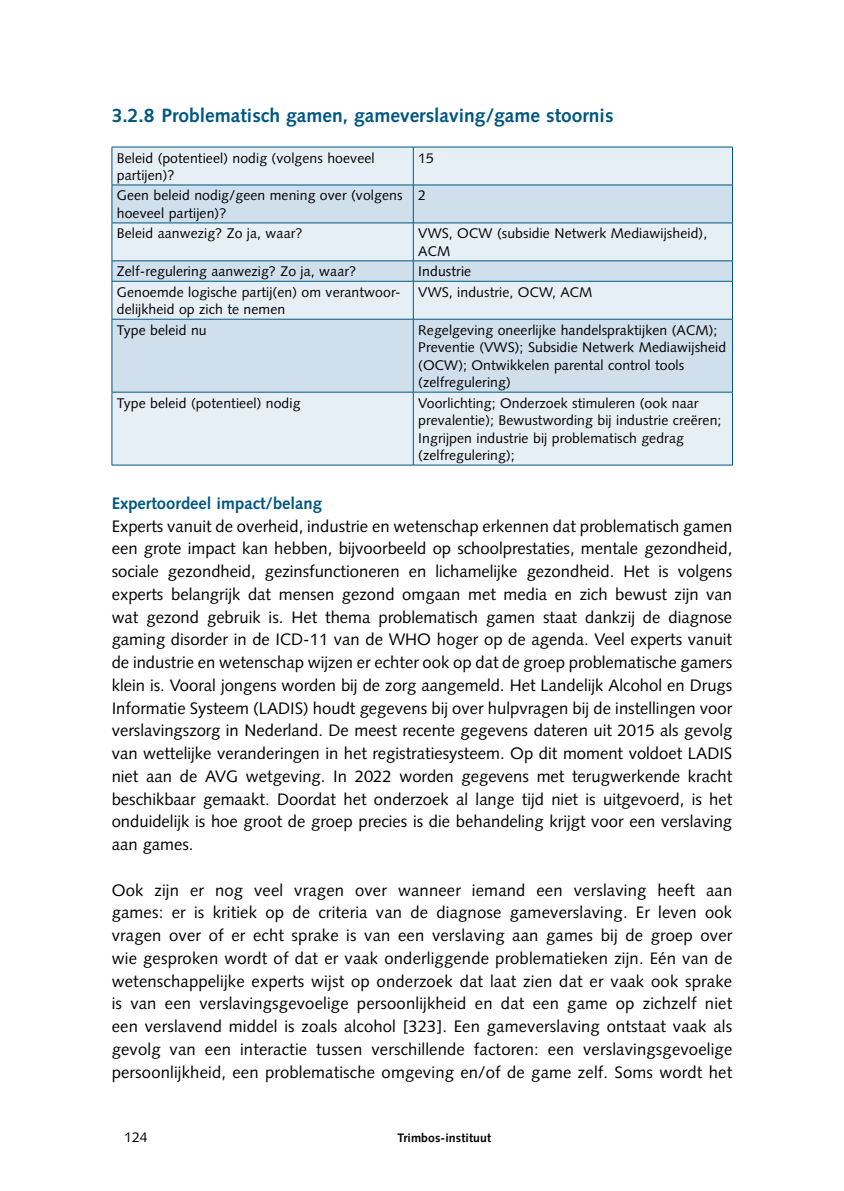
<style>
.page{position:relative;width:844px;height:1191px;background:#fff}
.page>*{position:absolute;margin:0;border:0;box-sizing:border-box;transform-origin:0 0}
.t1{font:700 19.25px "Syntax LT Std";color:#005781}
.t2{font:16.62px/22.8px "Syntax LT Std";color:#000;text-align:justify}
.t3{font:700 16.62px "Syntax LT Std";color:#005781}
.t4{font:14px/17.5px "Syntax LT Std";letter-spacing:.005em;color:#000}
.t5{font:700 12.25px "Syntax";letter-spacing:.005em;color:#000}
</style>
<div class="page">
<div style="left:113px;top:148px;width:619px;height:317px;background:#e7eff6"></div>
<svg style="left:113px;top:186px;width:619px;height:206px;background:#d6e3ee"></svg>
<hr style="left:112px;top:147px;width:301px;height:1px;background:#005781">
<hr style="left:112px;top:147px;width:1px;height:38px;background:#005781">
<hr style="left:413px;top:147px;width:319px;height:1px;background:#005781">
<hr style="left:413px;top:147px;width:1px;height:38px;background:#005781">
<hr style="left:732px;top:147px;width:1px;height:38px;background:#005781">
<hr style="left:112px;top:185px;width:301px;height:1px;background:#005781">
<hr style="left:112px;top:185px;width:1px;height:38px;background:#005781">
<hr style="left:413px;top:185px;width:319px;height:1px;background:#005781">
<hr style="left:413px;top:185px;width:1px;height:38px;background:#005781">
<hr style="left:732px;top:185px;width:1px;height:38px;background:#005781">
<hr style="left:112px;top:223px;width:301px;height:1px;background:#005781">
<hr style="left:112px;top:223px;width:1px;height:38px;background:#005781">
<hr style="left:413px;top:223px;width:319px;height:1px;background:#005781">
<hr style="left:413px;top:223px;width:1px;height:38px;background:#005781">
<hr style="left:732px;top:223px;width:1px;height:38px;background:#005781">
<hr style="left:112px;top:260px;width:301px;height:1px;background:#005781">
<svg style="left:112px;top:261px;width:1px;height:20px"></svg>
<hr style="left:413px;top:260px;width:319px;height:1px;background:#005781">
<svg style="left:413px;top:261px;width:1px;height:20px"></svg>
<svg style="left:732px;top:261px;width:1px;height:20px"></svg>
<hr style="left:112px;top:281px;width:301px;height:1px;background:#005781">
<hr style="left:112px;top:281px;width:1px;height:38px;background:#005781">
<hr style="left:413px;top:281px;width:319px;height:1px;background:#005781">
<hr style="left:413px;top:281px;width:1px;height:38px;background:#005781">
<hr style="left:732px;top:281px;width:1px;height:38px;background:#005781">
<hr style="left:112px;top:319px;width:301px;height:1px;background:#005781">
<hr style="left:112px;top:319px;width:1px;height:73px;background:#005781">
<hr style="left:413px;top:319px;width:319px;height:1px;background:#005781">
<hr style="left:413px;top:319px;width:1px;height:73px;background:#005781">
<hr style="left:732px;top:319px;width:1px;height:73px;background:#005781">
<hr style="left:112px;top:392px;width:301px;height:1px;background:#005781">
<hr style="left:112px;top:392px;width:1px;height:73px;background:#005781">
<hr style="left:413px;top:392px;width:319px;height:1px;background:#005781">
<hr style="left:413px;top:392px;width:1px;height:73px;background:#005781">
<hr style="left:732px;top:392px;width:1px;height:73px;background:#005781">
<hr style="left:112px;top:465px;width:301px;height:1px;background:#005781">
<hr style="left:413px;top:465px;width:319px;height:1px;background:#005781">
<p class="t1" style="left:112px;top:104px;width:503px">3.2.8 Problematisch gamen, gameverslaving/game stoornis</p>
<p class="t4" style="left:117px;top:149px;width:259px">Beleid (potentieel) nodig (volgens hoeveel partijen)?</p>
<p class="t4" style="left:418px;top:149px;width:17px">15</p>
<p class="t4" style="left:117px;top:187px;width:287px">Geen beleid nodig/geen mening over (volgens hoeveel partijen)?</p>
<p class="t4" style="left:418px;top:187px;width:9px">2</p>
<p class="t4" style="left:117px;top:225px;width:187px">Beleid aanwezig? Zo ja, waar?</p>
<p class="t4" style="left:418px;top:225px;width:290px">VWS, OCW (subsidie Netwerk Mediawijsheid),<br>ACM</p>
<p class="t4" style="left:117px;top:263px;width:241px">Zelf-regulering aanwezig? Zo ja, waar?</p>
<p class="t4" style="left:418px;top:263px;width:54px">Industrie</p>
<p class="t4" style="left:117px;top:283px;width:285px">Genoemde logische partij(en) om verantwoor&shy;delijkheid op zich te nemen</p>
<p class="t4" style="left:418px;top:283px;width:176px">VWS, industrie, OCW, ACM</p>
<p class="t4" style="left:117px;top:321px;width:91px">Type beleid nu</p>
<p class="t4" style="left:418px;top:321px;width:309px">Regelgeving oneerlijke handelspraktijken (ACM); Preventie (VWS); Subsidie Netwerk Mediawijsheid (OCW); Ontwikkelen parental control tools (zelfregulering)</p>
<p class="t4" style="left:117px;top:394px;width:185px">Type beleid (potentieel) nodig</p>
<p class="t4" style="left:418px;top:394px;width:304px">Voorlichting; Onderzoek stimuleren (ook naar prevalentie); Bewustwording bij industrie creëren; Ingrijpen industrie bij problematisch gedrag (zelfregulering);</p>
<p class="t3" style="left:112px;top:493px;width:212px">Expertoordeel impact/belang</p>
<p class="t2" style="left:112px;top:514px;width:622px">Experts vanuit de overheid, industrie en wetenschap erkennen dat problematisch gamen een grote impact kan hebben, bijvoorbeeld op schoolprestaties, mentale gezondheid, sociale gezondheid, gezinsfunctioneren en lichamelijke gezondheid. Het is volgens experts belangrijk dat mensen gezond omgaan met media en zich bewust zijn van wat gezond gebruik is. Het thema problematisch gamen staat dankzij de diagnose gaming disorder in de ICD-11 van de WHO hoger op de agenda. Veel experts vanuit de industrie en wetenschap wijzen er echter ook op dat de groep problematische gamers klein is. Vooral jongens worden bij de zorg aangemeld. Het Landelijk Alcohol en Drugs Informatie Systeem (LADIS) houdt gegevens bij over hulpvragen bij de instellingen voor verslavingszorg in Nederland. De meest recente gegevens dateren uit 2015 als gevolg van wettelijke veranderingen in het registratiesysteem. Op dit moment voldoet LADIS niet aan de AVG wetgeving. In 2022 worden gegevens met terugwerkende kracht beschikbaar gemaakt. Doordat het onderzoek al lange tijd niet is uitgevoerd, is het onduidelijk is hoe groot de groep precies is die behandeling krijgt voor een verslaving aan games.</p>
<p class="t2" style="left:112px;top:878px;width:622px">Ook zijn er nog veel vragen over wanneer iemand een verslaving heeft aan games: er is kritiek op de criteria van de diagnose gameverslaving. Er leven ook vragen over of er echt sprake is van een verslaving aan games bij de groep over wie gesproken wordt of dat er vaak onderliggende problematieken zijn. Eén van de wetenschappelijke experts wijst op onderzoek dat laat zien dat er vaak ook sprake is van een verslavingsgevoelige persoonlijkheid en dat een game op zichzelf niet een verslavend middel is zoals alcohol [323]. Een gameverslaving ontstaat vaak als gevolg van een interactie tussen verschillende factoren: een verslavingsgevoelige persoonlijkheid, een problematische omgeving en/of de game zelf. Soms wordt het</p>
<p class="t4" style="left:124px;top:1128px;width:25px">124</p>
<p class="t5" style="left:397px;top:1131px;width:95px">Trimbos-instituut</p>
</div>
